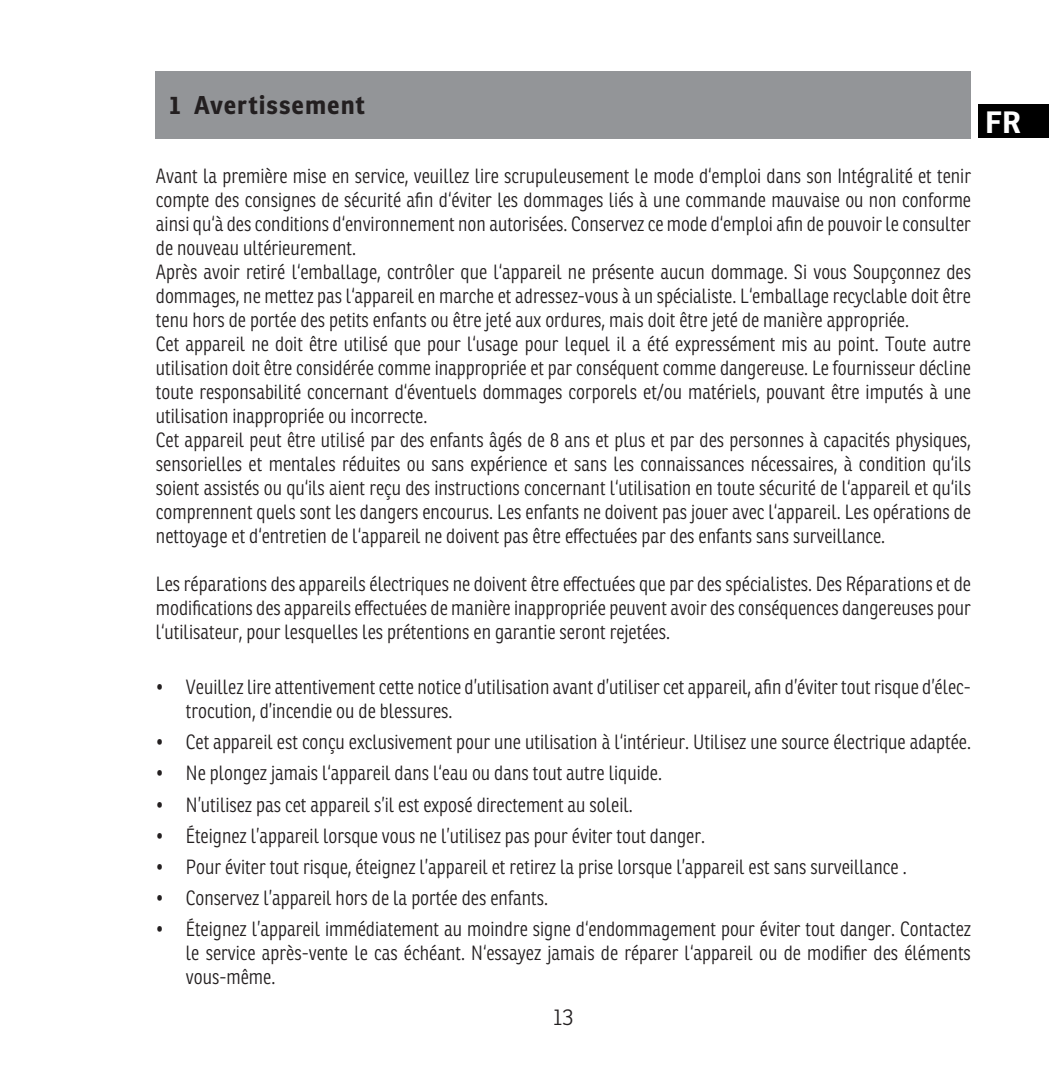
<style>
.page{position:relative;width:1049px;height:1078px;background:#fff}
.page>*{position:absolute;margin:0;border:0;box-sizing:border-box;transform-origin:0 0}
.t1{font:700 30px "Ronnia";color:#fff}
.t2{font:700 25px "Ronnia";letter-spacing:.04em;color:#231f20}
.t3{font:300 22.5px "Ronnia";color:#231f20}
.t4{font:300 20px/24px "Ronnia Cond";color:#231f20}
</style>
<div class="page">
<div style="left:156px;top:71px;width:815px;height:67px;background:#939598"></div>
<div style="left:978px;top:105px;width:71px;height:33px;background:#000"></div>
<p class="t2" style="left:169px;top:89px;width:197px">1 Avertissement</p>
<p class="t4" style="left:156px;top:164px;width:817px">Avant la première mise en service, veuillez lire scrupuleusement le mode d‘emploi dans son Intégralité et tenir compte des consignes de sécurité afin d‘éviter les dommages liés à une commande mauvaise ou non conforme ainsi qu‘à des conditions d‘environnement non autorisées. Conservez ce mode d‘emploi afin de pouvoir le consulter de nouveau ultérieurement.<br>Après avoir retiré l‘emballage, contrôler que l‘appareil ne présente aucun dommage. Si vous Soupçonnez des dommages, ne mettez pas l‘appareil en marche et adressez-vous à un spécialiste. L‘emballage recyclable doit être tenu hors de portée des petits enfants ou être jeté aux ordures, mais doit être jeté de manière appropriée.<br>Cet appareil ne doit être utilisé que pour l‘usage pour lequel il a été expressément mis au point. Toute autre utilisation doit être considérée comme inappropriée et par conséquent comme dangereuse. Le fournisseur décline toute responsabilité concernant d‘éventuels dommages corporels et/ou matériels, pouvant être imputés à une utilisation inappropriée ou incorrecte.<br>Cet appareil peut être utilisé par des enfants âgés de 8 ans et plus et par des personnes à capacités physiques, sensorielles et mentales réduites ou sans expérience et sans les connaissances nécessaires, à condition qu‘ils soient assistés ou qu‘ils aient reçu des instructions concernant l‘utilisation en toute sécurité de l‘appareil et qu‘ils comprennent quels sont les dangers encourus. Les enfants ne doivent pas jouer avec l‘appareil. Les opérations de nettoyage et d‘entretien de l‘appareil ne doivent pas être effectuées par des enfants sans surveillance.</p>
<p class="t4" style="left:156px;top:572px;width:816px;text-align:justify">Les réparations des appareils électriques ne doivent être effectuées que par des spécialistes. Des Réparations et de modifications des appareils effectuées de manière inappropriée peuvent avoir des conséquences dangereuses pour l‘utilisateur, pour lesquelles les prétentions en garantie seront rejetées.</p>
<p class="t4" style="left:186px;top:675px;width:786px;text-indent:-30px">• Veuillez lire attentivement cette notice d’utilisation avant d’utiliser cet appareil, afin d’éviter tout risque d’élec&shy;trocution, d’incendie ou de blessures.</p>
<p class="t4" style="left:156px;top:730px;width:817px">• Cet appareil est conçu exclusivement pour une utilisation à l‘intérieur. Utilisez une source électrique adaptée.</p>
<p class="t4" style="left:156px;top:761px;width:508px">• Ne plongez jamais l‘appareil dans l‘eau ou dans tout autre liquide.</p>
<p class="t4" style="left:156px;top:792px;width:478px">• N’utilisez pas cet appareil s’il est exposé directement au soleil.</p>
<p class="t4" style="left:156px;top:823px;width:551px">• Éteignez l’appareil lorsque vous ne l’utilisez pas pour éviter tout danger.</p>
<p class="t4" style="left:156px;top:854px;width:752px">• Pour éviter tout risque, éteignez l’appareil et retirez la prise lorsque l’appareil est sans surveillance .</p>
<p class="t4" style="left:156px;top:885px;width:394px">• Conservez l’appareil hors de la portée des enfants.</p>
<p class="t4" style="left:186px;top:916px;width:786px;text-align:justify;text-indent:-30px">• Éteignez l’appareil immédiatement au moindre signe d‘endommagement pour éviter tout danger. Contactez le service après-vente le cas échéant. N‘essayez jamais de réparer l‘appareil ou de modifier des éléments vous-même.</p>
<p class="t3" style="left:553px;top:1002px;width:22px">13</p>
<h1 class="t1" style="left:985px;top:103px;width:37px">FR</h1>
</div>
